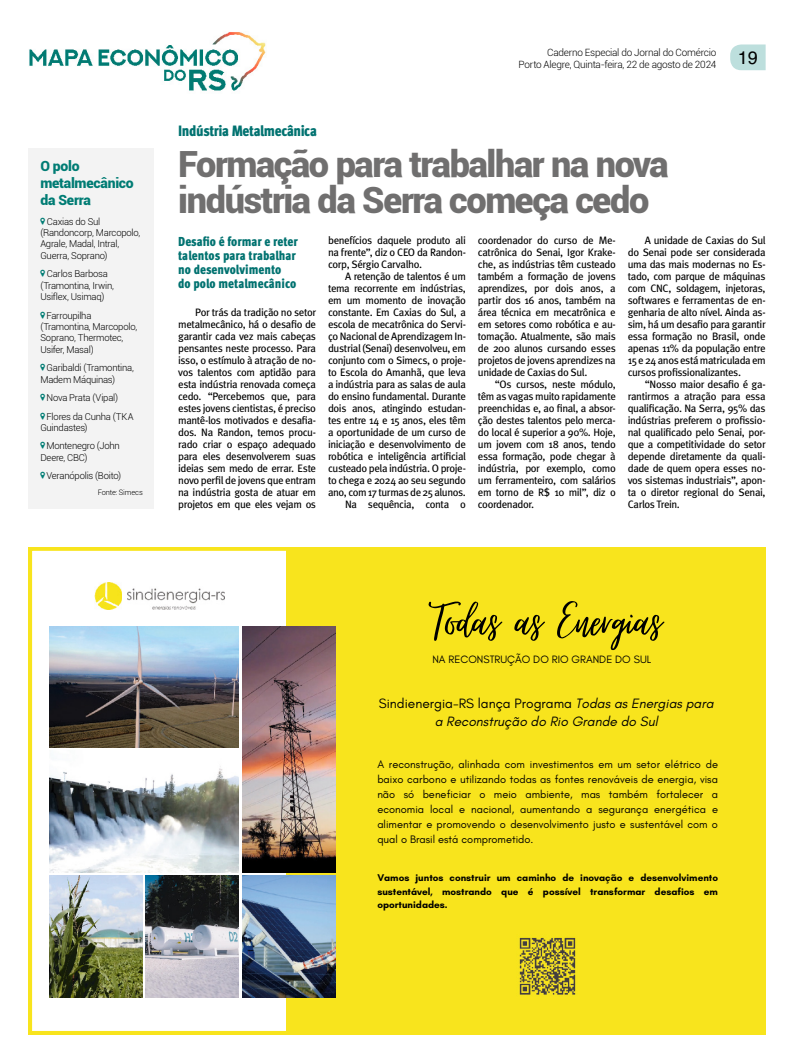
<style>
.page{position:relative;width:794px;height:1063px;background:#fff}
.page>*{position:absolute;margin:0;border:0;box-sizing:border-box;transform-origin:0 0}
.t1{font:61.6px "Virtual";color:#000}
.Abre{font:900 36.1px/36px "Roboto";letter-spacing:-.04em;color:#706f6f}
.t2{font:18px "Helvetica";color:#000}
.CARTOLA{font:900 15px "Meta Cond";letter-spacing:-.03em;color:#007270}
.SUBTIT_BOX{font:900 14px/16.8px "Roboto";letter-spacing:-.02em;color:#007c74}
.t3{font:italic 13.8px/18.8px "Glacial Indifference";color:#000;text-align:center}
.Linha_de_Apoio{font:900 13px/14px "Meta Cond";color:#007270}
.t4{font:11.1px/15px "Glacial Indifference";color:#000;text-align:justify}
.t5{font:10.9px "Glacial Indifference";color:#000}
.TEXTO{font:10.8px/12px "Meta";letter-spacing:-.04em;color:#000;text-align:justify}
.t6{font:700 10px/13.5px "Glacial Indifference";color:#000;text-align:justify}
.t7{font:300 10px "Roboto";letter-spacing:-.025em;color:#000}
.TEXTO-2{font:300 9.5px/11.4px "Roboto";letter-spacing:-.025em;color:#000}
.TEXTO-3{font:300 7.5px "Roboto";letter-spacing:-.01em;color:#000}
.s1{font-style:normal}
</style>
<div class="page">
<svg style="left:730px;top:45px;width:35px;height:25px"></svg>
<img style="left:29px;top:32px;width:237px;height:59px">
<div style="left:28px;top:148px;width:126px;height:360px;background:#f3f3f3"></div>
<svg style="left:28px;top:547px;width:258px;height:488px"></svg>
<div style="left:286px;top:547px;width:479px;height:488px;background:#f8e41d"></div>
<img style="left:49px;top:626px;width:190px;height:122px">
<img style="left:242px;top:626px;width:93px;height:246px">
<img style="left:49px;top:751px;width:190px;height:121px">
<img style="left:49px;top:876px;width:93px;height:121px">
<img style="left:146px;top:876px;width:93px;height:121px">
<img style="left:242px;top:876px;width:93px;height:121px">
<img style="left:95px;top:583px;width:27px;height:26px">
<img style="left:128px;top:587px;width:97px;height:22px">
<img style="left:519px;top:937px;width:57px;height:58px">
<p class="SUBTIT_BOX" style="left:40px;top:157px;width:95px">O polo metalmecânico da Serra</p>
<p class="TEXTO-2" style="left:40px;top:215px;width:102px;text-indent:6px">Caxias do Sul (Randoncorp, Marcopolo,<br>Agrale, Madal, Intral,<br>Guerra, Soprano)</p>
<p class="TEXTO-2" style="left:40px;top:268px;width:75px;text-indent:6px">Carlos Barbosa (Tramontina, Irwin,<br>Usiflex, Usimaq)</p>
<p class="TEXTO-2" style="left:40px;top:309px;width:98px;text-indent:6px">Farroupilha (Tramontina, Marcopolo,<br>Soprano, Thermotec,<br>Usifer, Masal)</p>
<p class="TEXTO-2" style="left:40px;top:362px;width:95px;text-indent:6px">Garibaldi (Tramontina,<br>Madem Máquinas)</p>
<p class="TEXTO-2" style="left:47px;top:392px;width:73px">Nova Prata (Vipal)</p>
<p class="TEXTO-2" style="left:40px;top:410px;width:95px;text-indent:6px">Flores da Cunha (TKA<br>Guindastes)</p>
<p class="TEXTO-2" style="left:40px;top:440px;width:81px;text-indent:6px">Montenegro (John<br>Deere, CBC)</p>
<p class="TEXTO-2" style="left:47px;top:470px;width:76px">Veranópolis (Boito)</p>
<p class="TEXTO-3" style="left:98px;top:487px;width:47px">Fonte: Simecs</p>
<p class="t7" style="left:547px;top:46px;width:171px">Caderno Especial do Jornal do Comércio</p>
<p class="t7" style="left:518px;top:57px;width:199px">Porto Alegre, Quinta-feira, 22 de agosto de 2024</p>
<p class="t2" style="left:738px;top:47px;width:22px">19</p>
<p class="CARTOLA" style="left:178px;top:121px;width:140px">Indústria Metalmecânica</p>
<p class="Abre" style="left:178px;top:144px;width:492px">Formação para trabalhar na nova indústria da Serra começa cedo</p>
<p class="Linha_de_Apoio" style="left:178px;top:234px;width:121px">Desafio é formar e reter talentos para trabalhar no desenvolvimento<br>do polo metalmecânico</p>
<p class="TEXTO" style="left:178px;top:306px;width:139px;text-indent:17px">Por trás da tradição no setor metalmecânico, há o desafio de garantir cada vez mais cabeças pensantes neste processo. Para isso, o estímulo à atração de no&shy;vos talentos com aptidão para esta indústria renovada começa cedo. “Percebemos que, para estes jovens cientistas, é preciso mantê-los motivados e desafia&shy;dos. Na Randon, temos procu&shy;rado criar o espaço adequado para eles desenvolverem suas ideias sem medo de errar. Este novo perfil de jovens que entram na indústria gosta de atuar em projetos em que eles vejam os</p>
<p class="TEXTO" style="left:328px;top:234px;width:139px">benefícios daquele produto ali na frente”, diz o CEO da Randon&shy;corp, Sérgio Carvalho.</p>
<p class="TEXTO" style="left:328px;top:270px;width:139px;text-indent:17px">A retenção de talentos é um tema recorrente em indústrias, em um momento de inovação constante. Em Caxias do Sul, a escola de mecatrônica do Servi&shy;ço Nacional de Aprendizagem In&shy;dustrial (Senai) desenvolveu, em conjunto com o Simecs, o proje&shy;to Escola do Amanhã, que leva a indústria para as salas de aula do ensino fundamental. Durante dois anos, atingindo estudan&shy;tes entre 14 e 15 anos, eles têm a oportunidade de um curso de iniciação e desenvolvimento de robótica e inteligência artificial custeado pela indústria. O proje&shy;to chega e 2024 ao seu segundo ano, com 17 turmas de 25 alunos.</p>
<p class="TEXTO" style="left:345px;top:498px;width:122px">Na sequência, conta o</p>
<p class="TEXTO" style="left:478px;top:234px;width:139px">coordenador do curso de Me&shy;catrônica do Senai, Igor Krake&shy;che, as indústrias têm custeado também a formação de jovens aprendizes, por dois anos, a partir dos 16 anos, também na área técnica em mecatrônica e em setores como robótica e au&shy;tomação. Atualmente, são mais de 200 alunos cursando esses projetos de jovens aprendizes na unidade de Caxias do Sul.</p>
<p class="TEXTO" style="left:478px;top:378px;width:139px;text-indent:17px">“Os cursos, neste módulo, têm as vagas muito rapidamente preenchidas e, ao final, a absor&shy;ção destes talentos pelo merca&shy;do local é superior a 90%. Hoje, um jovem com 18 anos, tendo essa formação, pode chegar à indústria, por exemplo, como um ferramenteiro, com salários em torno de R$ 10 mil”, diz o coordenador.</p>
<p class="TEXTO" style="left:628px;top:234px;width:139px;text-indent:17px">A unidade de Caxias do Sul do Senai pode ser considerada uma das mais modernas no Es&shy;tado, com parque de máquinas com CNC, soldagem, injetoras, softwares e ferramentas de en&shy;genharia de alto nível. Ainda as&shy;sim, há um desafio para garantir essa formação no Brasil, onde apenas 11% da população entre 15 e 24 anos está matriculada em cursos profissionalizantes.</p>
<p class="TEXTO" style="left:628px;top:378px;width:139px;text-indent:17px">“Nosso maior desafio é ga&shy;rantirmos a atração para essa qualificação. Na Serra, 95% das indústrias preferem o profissio&shy;nal qualificado pelo Senai, por&shy;que a competitividade do setor depende diretamente da quali&shy;dade de quem opera esses no&shy;vos sistemas industriais”, apon&shy;ta o diretor regional do Senai, Carlos Trein.</p>
<p class="t1" style="left:429px;top:590px;width:233px">Todas as Energias</p>
<p class="t5" style="left:432px;top:654px;width:220px">NA RECONSTRUÇÃO DO RIO GRANDE DO SUL</p>
<p class="t3" style="left:379px;top:694px;width:336px"><span class="s1">Sindienergia-RS lança Programa</span> Todas as Energias para a Reconstrução do Rio Grande do Sul</p>
<p class="t4" style="left:377px;top:757px;width:342px">A reconstrução, alinhada com investimentos em um setor elétrico de baixo carbono e utilizando todas as fontes renováveis de energia, visa não só beneficiar o meio ambiente, mas também fortalecer a economia local e nacional, aumentando a segurança energética e alimentar e promovendo o desenvolvimento justo e sustentável com o qual o Brasil está comprometido.</p>
<p class="t6" style="left:377px;top:871px;width:342px">Vamos juntos construir um caminho de inovação e desenvolvimento sustentável, mostrando que é possível transformar desafios em oportunidades.</p>
</div>
